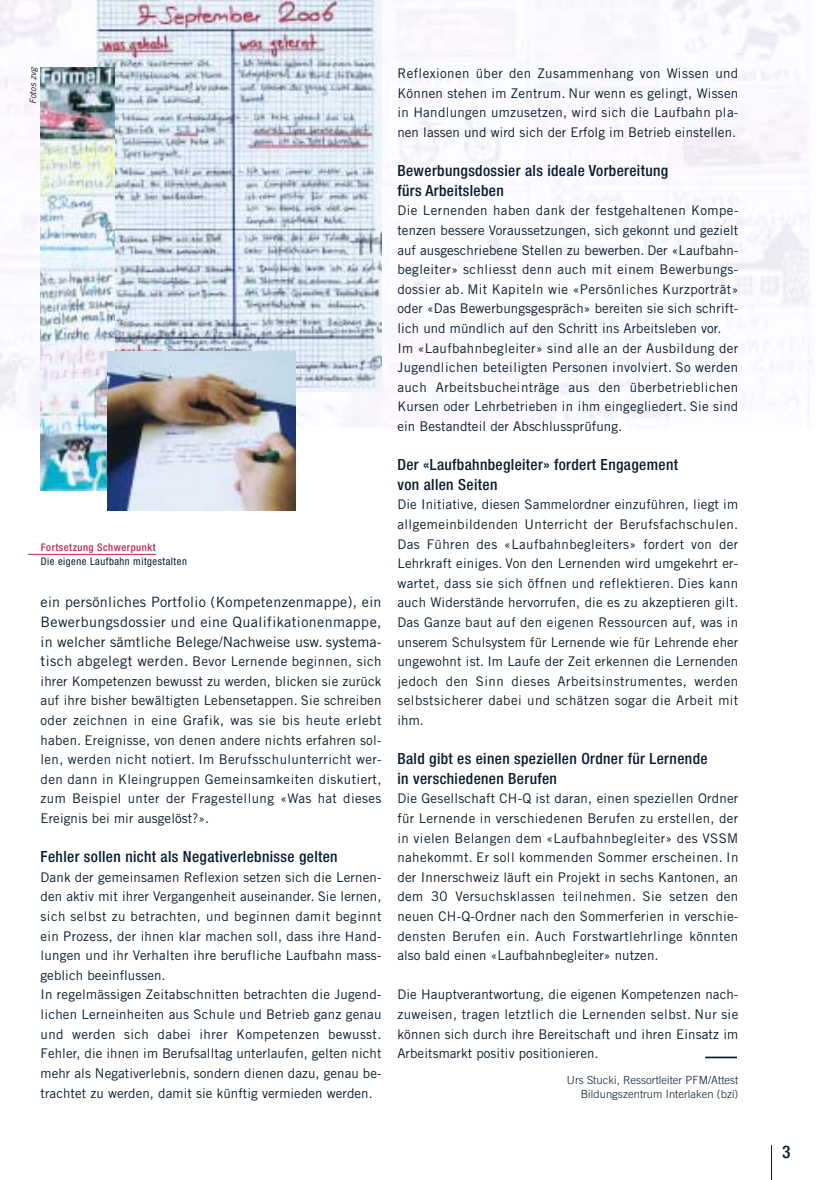
<style>
.page{position:relative;width:825px;height:1180px;background:#fff}
.page>*{position:absolute;margin:0;border:0;box-sizing:border-box;transform-origin:0 0}
.t1{font:500 condensed 17.5px "Helvetica Neue";color:#081b2d}
.t2{font:500 condensed 15.4px/19.6px "Helvetica Neue";letter-spacing:.025em;color:#081b2d}
.t3{font:14.35px/19.6px "Trade Gothic";letter-spacing:.01em;color:#081b2d;text-align:justify}
.t4{font:13.3px/19.6px "Trade Gothic";letter-spacing:.015em;color:#081b2d;text-align:justify}
.t5{font:300 11.2px/14px "Trade Gothic";letter-spacing:.005em;color:#081b2d;text-align:right}
.t6{font:condensed 10.5px "Helvetica Neue";letter-spacing:.05em;color:#081b2d}
.t7{font:500 condensed 10.5px "Helvetica Neue";letter-spacing:.05em;color:#bf274d}
.t8{font:italic 8.75px "Trade Gothic";color:#081b2d}
.s1{font-size:14.35px}
</style>
<div class="page">
<img style="left:0;top:1px;width:811px;height:429px">
<hr style="left:770px;top:1145px;width:1px;height:35px;background:#081b2d">
<hr style="left:28px;top:554px;width:128px;height:1px;background:#bf274d">
<hr style="left:705px;top:1056px;width:31px;height:2px;background:#081b2d">
<img style="left:97px;top:1px;width:284px;height:391px">
<img style="left:41px;top:68px;width:73px;height:275px">
<img style="left:41px;top:343px;width:73px;height:147px">
<img style="left:107px;top:351px;width:188px;height:160px">
<p class="t8" style="left:30px;top:104px;width:38px;rotate:-90deg">Fotos zvg</p>
<p class="t7" style="left:41px;top:543px;width:116px">Fortsetzung Schwerpunkt</p>
<p class="t6" style="left:41px;top:558px;width:147px">Die eigene Laufbahn mitgestalten</p>
<p class="t3" style="left:41px;top:594px;width:342px">ein persönliches Portfolio (Kompetenzenmappe), ein Bewerbungsdossier und eine Qualifikationenmappe, in welcher sämtliche Belege/Nachweise usw. systema-</p>
<p class="t4" style="left:41px;top:653px;width:342px"><span class="s1">tisch abgelegt werden.</span> Bevor Lernende beginnen, sich ihrer Kompetenzen bewusst zu werden, blicken sie zurück auf ihre bisher bewältigten Lebensetappen. Sie schreiben oder zeichnen in eine Grafik, was sie bis heute erlebt haben. Ereignisse, von denen andere nichts erfahren sol&shy;len, werden nicht notiert. Im Berufsschulunterricht wer&shy;den dann in Kleingruppen Gemeinsamkeiten diskutiert, zum Beispiel unter der Fragestellung «Was hat dieses Ereignis bei mir ausgelöst?».</p>
<p class="t2" style="left:41px;top:848px;width:298px">Fehler sollen nicht als Negativerlebnisse gelten</p>
<p class="t4" style="left:41px;top:868px;width:342px;text-align:left">Dank der gemeinsamen Reflexion setzen sich die Lernen&shy;den aktiv mit ihrer Vergangenheit auseinander. Sie lernen, sich selbst zu betrachten, und beginnen damit beginnt ein Prozess, der ihnen klar machen soll, dass ihre Hand&shy;lungen und ihr Verhalten ihre berufliche Laufbahn mass&shy;geblich beeinflussen.<br>In regelmässigen Zeitabschnitten betrachten die Jugend&shy;lichen Lerneinheiten aus Schule und Betrieb ganz genau und werden sich dabei ihrer Kompetenzen bewusst.<br>Fehler, die ihnen im Berufsalltag unterlaufen, gelten nicht mehr als Negativerlebnis, sondern dienen dazu, genau be&shy;trachtet zu werden, damit sie künftig vermieden werden.</p>
<p class="t4" style="left:397px;top:65px;width:342px">Reflexionen über den Zusammenhang von Wissen und Können stehen im Zentrum. Nur wenn es gelingt, Wissen in Handlungen umzusetzen, wird sich die Laufbahn pla&shy;nen lassen und wird sich der Erfolg im Betrieb einstellen.</p>
<p class="t2" style="left:397px;top:162px;width:272px">Bewerbungsdossier als ideale Vorbereitung fürs Arbeitsleben</p>
<p class="t4" style="left:397px;top:202px;width:342px;text-align:left">Die Lernenden haben dank der festgehaltenen Kompe&shy;tenzen bessere Voraussetzungen, sich gekonnt und gezielt auf ausgeschriebene Stellen zu bewerben. Der «Laufbahn&shy;begleiter» schliesst denn auch mit einem Bewerbungs&shy;dossier ab. Mit Kapiteln wie «Persönliches Kurzporträt» oder «Das Bewerbungsgespräch» bereiten sie sich schrift&shy;lich und mündlich auf den Schritt ins Arbeitsleben vor.<br>Im «Laufbahnbegleiter» sind alle an der Ausbildung der Jugendlichen beteiligten Personen involviert. So werden auch Arbeitsbucheinträge aus den überbetrieblichen Kursen oder Lehrbetrieben in ihm eingegliedert. Sie sind ein Bestandteil der Abschlussprüfung.</p>
<p class="t2" style="left:397px;top:456px;width:282px">Der «Laufbahnbegleiter» fordert Engagement von allen Seiten</p>
<p class="t4" style="left:397px;top:496px;width:342px">Die Initiative, diesen Sammelordner einzuführen, liegt im allgemeinbildenden Unterricht der Berufsfachschulen.<br>Das Führen des «Laufbahnbegleiters» fordert von der Lehrkraft einiges. Von den Lernenden wird umgekehrt er&shy;wartet, dass sie sich öffnen und reflektieren. Dies kann auch Widerstände hervorrufen, die es zu akzeptieren gilt.<br>Das Ganze baut auf den eigenen Ressourcen auf, was in unserem Schulsystem für Lernende wie für Lehrende eher ungewohnt ist. Im Laufe der Zeit erkennen die Lernenden jedoch den Sinn dieses Arbeitsinstrumentes, werden selbstsicherer dabei und schätzen sogar die Arbeit mit ihm.</p>
<p class="t2" style="left:397px;top:750px;width:311px">Bald gibt es einen speziellen Ordner für Lernende in verschiedenen Berufen</p>
<p class="t4" style="left:397px;top:790px;width:342px">Die Gesellschaft CH-Q ist daran, einen speziellen Ordner für Lernende in verschiedenen Berufen zu erstellen, der in vielen Belangen dem «Laufbahnbegleiter» des VSSM nahekommt. Er soll kommenden Sommer erscheinen. In der Innerschweiz läuft ein Projekt in sechs Kantonen, an dem 30 Versuchsklassen teilnehmen. Sie setzen den neuen CH-Q-Ordner nach den Sommerferien in verschie&shy;densten Berufen ein. Auch Forstwartlehrlinge könnten also bald einen «Laufbahnbegleiter» nutzen.</p>
<p class="t4" style="left:397px;top:986px;width:342px">Die Hauptverantwortung, die eigenen Kompetenzen nach&shy;zuweisen, tragen letztlich die Lernenden selbst. Nur sie können sich durch ihre Bereitschaft und ihren Einsatz im Arbeitsmarkt positiv positionieren.</p>
<p class="t5" style="left:566px;top:1073px;width:173px">Urs Stucki, Ressortleiter PFM/Attest<br>Bildungszentrum Interlaken (bzi)</p>
<h1 class="t1" style="left:781px;top:1145px;width:10px">3</h1>
</div>
